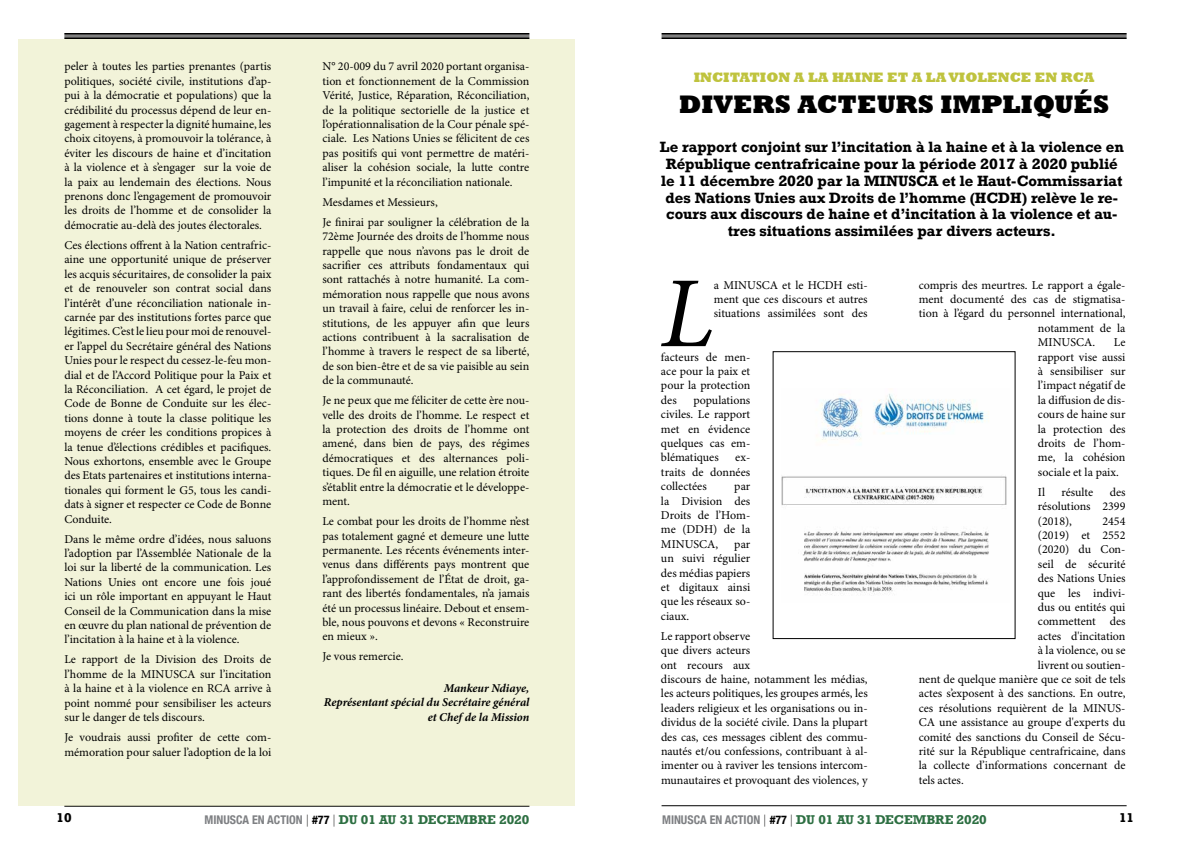
<style>
.page{position:relative;width:1191px;height:842px;background:#fff}
.page>*{position:absolute;margin:0;border:0;box-sizing:border-box;transform-origin:0 0}
.t1{font:italic 100.8px "Minion Pro";color:#000}
.t2{font:800 26px "Rockwell";color:#000}
.t3{font:700 14px/16.8px "Rockwell Nova";color:#000;text-align:center}
.t4{font:800 14px "Rockwell";color:#bfc33e}
.t5{font:12px/14.4px "Minion Pro";color:#000;text-align:justify}
.t6{font:700 12px "Rockwell";color:#2d6f42}
.t7{font:italic 700 12px/14.4px "Minion Pro";letter-spacing:-.005em;color:#000;text-align:right}
.t8{font:700 12px "Rockwell";color:#000}
.s1{font-family:"Helvetica Neue";font-stretch:condensed;color:#7e8083}
.s2{font-family:"Helvetica Neue";font-weight:100;color:#000}
.s3{font-family:"Helvetica Neue";font-stretch:condensed;color:#000}
</style>
<div class="page">
<hr style="left:64px;top:806px;width:465px;height:1px;background:#000">
<hr style="left:64px;top:33px;width:465px;height:2px;background:#000">
<hr style="left:64px;top:36px;width:465px;height:1px;background:#000">
<hr style="left:64px;top:37px;width:465px;height:2px;background:#000">
<div style="left:18px;top:39px;width:556px;height:767px;background:#f2f3d9"></div>
<hr style="left:661px;top:805px;width:465px;height:1px;background:#000">
<hr style="left:661px;top:33px;width:465px;height:2px;background:#000">
<hr style="left:661px;top:36px;width:465px;height:1px;background:#000">
<hr style="left:661px;top:37px;width:465px;height:2px;background:#000">
<img style="left:781px;top:393px;width:226px;height:202px">
<div style="left:773px;top:351px;width:242px;height:288px;border:1px solid #000"></div>
<p class="t5" style="left:64px;top:60px;width:208px">peler à toutes les parties prenantes (partis politiques, société civile, institutions d’ap&shy;pui à la démocratie et populations) que la crédibilité du processus dépend de leur en&shy;gagement à respecter la dignité humaine, les choix citoyens, à promouvoir la tolérance, à éviter les discours de haine et d’incitation à la violence et à s’engager sur la voie de la paix au lendemain des élections. Nous prenons donc l’engagement de promouvoir les droits de l’homme et de consolider la démocratie au-delà des joutes électorales.</p>
<p class="t5" style="left:64px;top:238px;width:208px">Ces élections offrent à la Nation centrafric&shy;aine une opportunité unique de préserver les acquis sécuritaires, de consolider la paix et de renouveler son contrat social dans l’intérêt d’une réconciliation nationale in&shy;carnée par des institutions fortes parce que légitimes. C’est le lieu pour moi de renouvel&shy;er l’appel du Secrétaire général des Nations Unies pour le respect du cessez-le-feu mon&shy;dial et de l’Accord Politique pour la Paix et la Réconciliation. A cet égard, le projet de Code de Bonne de Conduite sur les élec&shy;tions donne à toute la classe politique les moyens de créer les conditions propices à la tenue d’élections crédibles et pacifiques.<br>Nous exhortons, ensemble avec le Groupe des Etats partenaires et institutions interna&shy;tionales qui forment le G5, tous les candi&shy;dats à signer et respecter ce Code de Bonne Conduite.</p>
<p class="t5" style="left:64px;top:532px;width:208px">Dans le même ordre d’idées, nous saluons l’adoption par l’Assemblée Nationale de la loi sur la liberté de la communication. Les Nations Unies ont encore une fois joué ici un rôle important en appuyant le Haut Conseil de la Communication dans la mise en œuvre du plan national de prévention de l’incitation à la haine et à la violence.</p>
<p class="t5" style="left:64px;top:653px;width:208px">Le rapport de la Division des Droits de l’homme de la MINUSCA sur l’incitation à la haine et à la violence en RCA arrive à point nommé pour sensibiliser les acteurs sur le danger de tels discours.</p>
<p class="t5" style="left:64px;top:731px;width:208px">Je voudrais aussi profiter de cette com&shy;mémoration pour saluer l’adoption de la loi</p>
<p class="t5" style="left:322px;top:60px;width:208px">N° 20-009 du 7 avril 2020 portant organisa&shy;tion et fonctionnement de la Commission Vérité, Justice, Réparation, Réconciliation, de la politique sectorielle de la justice et l’opérationnalisation de la Cour pénale spé&shy;ciale. Les Nations Unies se félicitent de ces pas positifs qui vont permettre de matéri&shy;aliser la cohésion sociale, la lutte contre l’impunité et la réconciliation nationale.</p>
<p class="t5" style="left:322px;top:192px;width:208px;line-height:20.1px">Mesdames et Messieurs,<br>Je finirai par souligner la célébration de la</p>
<p class="t5" style="left:322px;top:230px;width:208px">72ème Journée des droits de l’homme nous rappelle que nous n’avons pas le droit de sacrifier ces attributs fondamentaux qui sont rattachés à notre humanité. La com&shy;mémoration nous rappelle que nous avons un travail à faire, celui de renforcer les in&shy;stitutions, de les appuyer afin que leurs actions contribuent à la sacralisation de l’homme à travers le respect de sa liberté, de son bien-être et de sa vie paisible au sein de la communauté.</p>
<p class="t5" style="left:322px;top:394px;width:208px">Je ne peux que me féliciter de cette ère nou&shy;velle des droits de l’homme. Le respect et la protection des droits de l’homme ont amené, dans bien de pays, des régimes démocratiques et des alternances poli&shy;tiques. De fil en aiguille, une relation étroite s’établit entre la démocratie et le développe&shy;ment.</p>
<p class="t5" style="left:322px;top:514px;width:208px">Le combat pour les droits de l’homme n’est pas totalement gagné et demeure une lutte permanente. Les récents événements inter&shy;venus dans différents pays montrent que l’approfondissement de l’État de droit, ga&shy;rant des libertés fondamentales, n’a jamais été un processus linéaire. Debout et ensem&shy;ble, nous pouvons et devons « Reconstruire en mieux ».</p>
<p class="t5" style="left:322px;top:650px;width:83px">Je vous remercie.</p>
<p class="t7" style="left:324px;top:680px;width:207px">Mankeur Ndiaye,<br>Représentant spécial du Secrétaire général et Chef de la Mission</p>
<p class="t8" style="left:57px;top:810px;width:17px">10</p>
<p class="t6" style="left:205px;top:812px;width:326px"><span class="s1">MINUSCA EN ACTION</span> <span class="s2">|</span> <span class="s3">#77</span> <span class="s2">|</span> DU 01 AU 31 DECEMBRE 2020</p>
<p class="t4" style="left:693px;top:69px;width:402px">INCITATION A LA HAINE ET A LA VIOLENCE EN RCA</p>
<h2 class="t2" style="left:679px;top:89px;width:432px">DIVERS ACTEURS IMPLIQUÉS</h2>
<p class="t3" style="left:659px;top:138px;width:466px">Le rapport conjoint sur l’incitation à la haine et à la violence en République centrafricaine pour la période 2017 à 2020 publié le 11 décembre 2020 par la MINUSCA et le Haut-Commissariat des Nations Unies aux Droits de l’homme (HCDH) relève le re&shy;cours aux discours de haine et d’incitation à la violence et au&shy;tres situations assimilées par divers acteurs.</p>
<h1 class="t1" style="left:660px;top:245px;width:55px">L</h1>
<p class="t5" style="left:714px;top:278px;width:155px">a MINUSCA et le HCDH esti&shy;ment que ces discours et autres situations assimilées sont des</p>
<p class="t5" style="left:661px;top:350px;width:91px">facteurs de men&shy;ace pour la paix et pour la protection des</p>
<p class="t5" style="left:661px;top:393px;width:91px;text-indent:32px">populations civiles. Le rapport met en évidence quelques cas em&shy;blématiques</p>
<p class="t5" style="left:661px;top:451px;width:91px;text-indent:74px">ex&shy;traits de données collectées</p>
<p class="t5" style="left:661px;top:480px;width:91px;text-indent:73px">par la Division des Droits de l’Hom&shy;me (DDH) de la MINUSCA,</p>
<p class="t5" style="left:661px;top:537px;width:91px;text-indent:73px">par un suivi régulier des médias papiers et digitaux ainsi que les réseaux so&shy;ciaux.</p>
<p class="t5" style="left:661px;top:629px;width:208px;text-align:left">Le rapport observe<br>que divers acteurs<br>ont recours aux<br>discours de haine, notamment les médias, les acteurs politiques, les groupes armés, les leaders religieux et les organisations ou in&shy;dividus de la société civile. Dans la plupart des cas, ces messages ciblent des commu&shy;nautés et/ou confessions, contribuant à al&shy;imenter ou à raviver les tensions intercom&shy;munautaires et provoquant des violences, y</p>
<p class="t5" style="left:918px;top:278px;width:208px">compris des meurtres. Le rapport a égale-</p>
<p class="t5" style="left:918px;top:292px;width:208px">ment documenté des cas de stigmatisa-</p>
<p class="t5" style="left:918px;top:307px;width:208px">tion à l’égard du personnel international,</p>
<p class="t5" style="left:1038px;top:321px;width:89px">notamment de la</p>
<p class="t5" style="left:1038px;top:336px;width:59px">MINUSCA.</p>
<p class="t5" style="left:1038px;top:336px;width:89px;text-indent:76px">Le rapport vise aussi à sensibiliser sur l’impact négatif de la diffusion de dis&shy;cours de haine sur la protection des droits de l’hom&shy;me, la cohésion sociale et la paix.</p>
<p class="t5" style="left:1038px;top:485px;width:9px">Il</p>
<p class="t5" style="left:1061px;top:485px;width:33px">résulte</p>
<p class="t5" style="left:1038px;top:485px;width:89px;text-indent:72px">des résolutions 2399 (2018),</p>
<p class="t5" style="left:1102px;top:514px;width:25px">2454</p>
<p class="t5" style="left:1038px;top:528px;width:89px">(2019) et 2552</p>
<p class="t5" style="left:1038px;top:543px;width:89px">(2020) du Con-</p>
<p class="t5" style="left:1038px;top:557px;width:89px">seil de sécurité</p>
<p class="t5" style="left:1038px;top:572px;width:89px">des Nations Unies</p>
<p class="t5" style="left:1038px;top:586px;width:89px">que les indivi-</p>
<p class="t5" style="left:1038px;top:600px;width:89px">dus ou entités qui</p>
<p class="t5" style="left:1038px;top:615px;width:89px">commettent des</p>
<p class="t5" style="left:1038px;top:629px;width:89px">actes d'incitation</p>
<p class="t5" style="left:1038px;top:644px;width:89px">à la violence, ou se</p>
<p class="t5" style="left:1038px;top:658px;width:89px">livrent ou soutien-</p>
<p class="t5" style="left:918px;top:672px;width:208px">nent de quelque manière que ce soit de tels</p>
<p class="t5" style="left:918px;top:687px;width:208px">actes s’exposent à des sanctions. En outre,</p>
<p class="t5" style="left:918px;top:701px;width:208px">ces résolutions requièrent de la MINUS-</p>
<p class="t5" style="left:918px;top:716px;width:208px">CA une assistance au groupe d'experts du</p>
<p class="t5" style="left:918px;top:730px;width:208px">comité des sanctions du Conseil de Sécu-</p>
<p class="t5" style="left:918px;top:744px;width:208px">rité sur la République centrafricaine, dans</p>
<p class="t5" style="left:918px;top:759px;width:208px">la collecte d’informations concernant de</p>
<p class="t5" style="left:918px;top:773px;width:46px">tels actes.</p>
<p class="t6" style="left:662px;top:812px;width:326px"><span class="s1">MINUSCA EN ACTION</span> <span class="s2">|</span> <span class="s3">#77</span> <span class="s2">|</span> DU 01 AU 31 DECEMBRE 2020</p>
<p class="t8" style="left:1119px;top:810px;width:17px">11</p>
</div>
